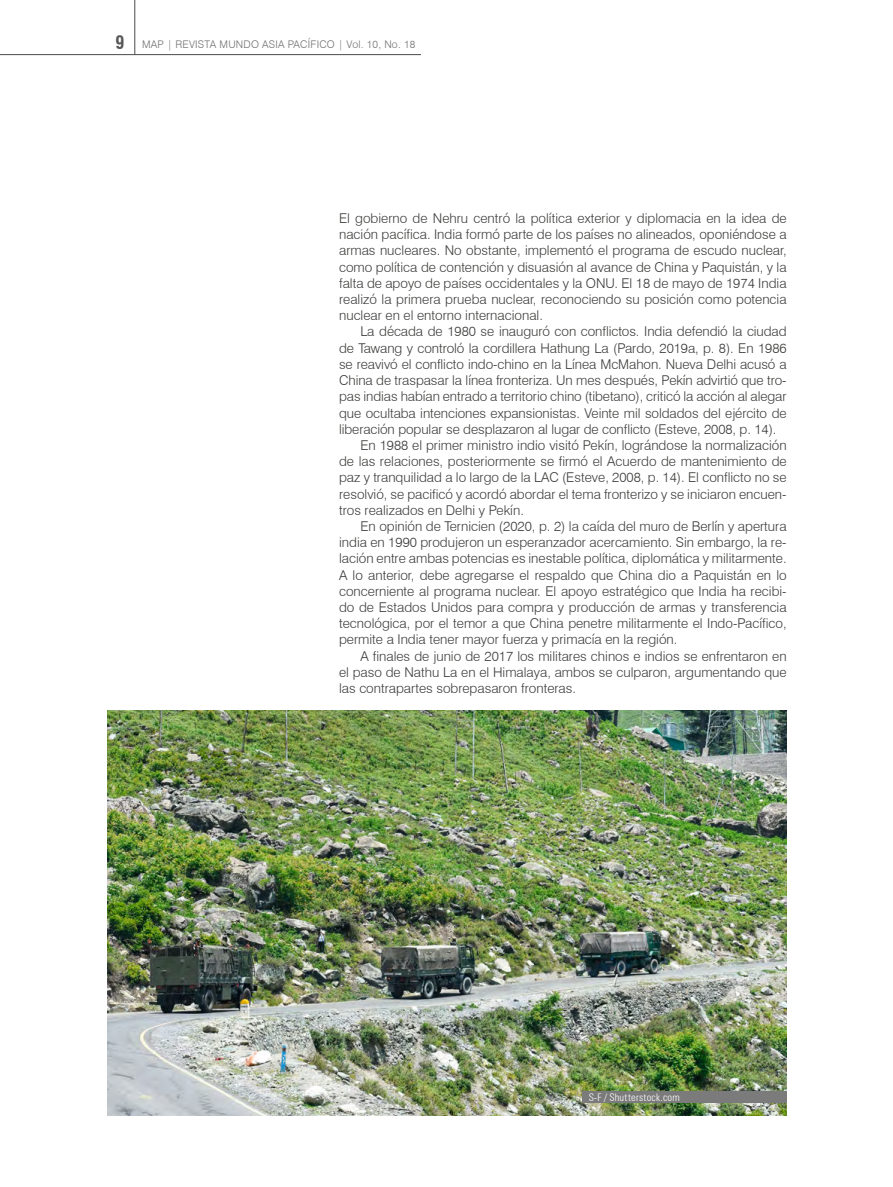
<style>
.page{position:relative;width:893px;height:1187px;background:#fff}
.page>*{position:absolute;margin:0;border:0;box-sizing:border-box;transform-origin:0 0}
.t1{font:300 13.5px/16.2px "Swiss 721 BT";color:#3c3c3b;text-align:justify}
.t2{font:300 10.5px "Swiss 721 BT";letter-spacing:.02em;color:#706f6f}
.t3{font:300 condensed 10.5px "Zurich BT";letter-spacing:.02em;color:#fff}
.s1{font-weight:700;font-stretch:condensed;font-size:18px;color:#575756}
</style>
<div class="page">
<img style="left:108px;top:710px;width:679px;height:405px">
<div style="left:582px;top:1091px;width:205px;height:11px;background:#7c7b7b"></div>
<hr style="left:0;top:54px;width:421px;height:1px;background:#4a4a49">
<hr style="left:135px;top:0;width:1px;height:55px;background:#4a4a49">
<p class="t2" style="left:115px;top:38px;width:302px"><span class="s1">9</span> MAP | REVISTA MUNDO ASIA PACÍFICO | Vol. 10, No. 18</p>
<p class="t1" style="left:339px;top:210px;width:449px">El gobierno de Nehru centró la política exterior y diplomacia en la idea de nación pacífica. India formó parte de los países no alineados, oponiéndose a armas nucleares. No obstante, implementó el programa de escudo nuclear, como política de contención y disuasión al avance de China y Paquistán, y la falta de apoyo de países occidentales y la ONU. El 18 de mayo de 1974 India realizó la primera prueba nuclear, reconociendo su posición como potencia nuclear en el entorno internacional.</p>
<p class="t1" style="left:360px;top:323px;width:428px">La década de 1980 se inauguró con conflictos. India defendió la ciudad</p>
<p class="t1" style="left:339px;top:339px;width:449px">de Tawang y controló la cordillera Hathung La (Pardo, 2019a, p. 8). En 1986</p>
<p class="t1" style="left:339px;top:356px;width:449px">se reavivó el conflicto indo-chino en la Línea McMahon. Nueva Delhi acusó a</p>
<p class="t1" style="left:339px;top:372px;width:449px">China de traspasar la línea fronteriza. Un mes después, Pekín advirtió que tro-</p>
<p class="t1" style="left:339px;top:388px;width:449px">pas indias habían entrado a territorio chino (tibetano), criticó la acción al alegar</p>
<p class="t1" style="left:339px;top:404px;width:449px">que ocultaba intenciones expansionistas. Veinte mil soldados del ejército de</p>
<p class="t1" style="left:339px;top:420px;width:439px">liberación popular se desplazaron al lugar de conflicto (Esteve, 2008, p. 14).</p>
<p class="t1" style="left:360px;top:437px;width:428px">En 1988 el primer ministro indio visitó Pekín, lográndose la normalización</p>
<p class="t1" style="left:339px;top:453px;width:449px">de las relaciones, posteriormente se firmó el Acuerdo de mantenimiento de</p>
<p class="t1" style="left:339px;top:469px;width:449px">paz y tranquilidad a lo largo de la LAC (Esteve, 2008, p. 14). El conflicto no se</p>
<p class="t1" style="left:339px;top:485px;width:449px">resolvió, se pacificó y acordó abordar el tema fronterizo y se iniciaron encuen-</p>
<p class="t1" style="left:339px;top:501px;width:186px">tros realizados en Delhi y Pekín.</p>
<p class="t1" style="left:360px;top:518px;width:428px">En opinión de Ternicien (2020, p. 2) la caída del muro de Berlín y apertura</p>
<p class="t1" style="left:339px;top:534px;width:449px">india en 1990 produjeron un esperanzador acercamiento. Sin embargo, la re-</p>
<p class="t1" style="left:339px;top:550px;width:449px">lación entre ambas potencias es inestable política, diplomática y militarmente.</p>
<p class="t1" style="left:339px;top:566px;width:449px">A lo anterior, debe agregarse el respaldo que China dio a Paquistán en lo</p>
<p class="t1" style="left:339px;top:582px;width:449px">concerniente al programa nuclear. El apoyo estratégico que India ha recibi-</p>
<p class="t1" style="left:339px;top:599px;width:449px">do de Estados Unidos para compra y producción de armas y transferencia</p>
<p class="t1" style="left:339px;top:615px;width:449px">tecnológica, por el temor a que China penetre militarmente el Indo-Pacífico,</p>
<p class="t1" style="left:339px;top:631px;width:340px">permite a India tener mayor fuerza y primacía en la región.</p>
<p class="t1" style="left:360px;top:647px;width:428px">A finales de junio de 2017 los militares chinos e indios se enfrentaron en</p>
<p class="t1" style="left:339px;top:663px;width:449px">el paso de Nathu La en el Himalaya, ambos se culparon, argumentando que</p>
<p class="t1" style="left:339px;top:680px;width:238px">las contrapartes sobrepasaron fronteras.</p>
<p class="t3" style="left:589px;top:1090px;width:93px">S-F / Shutterstock.com</p>
</div>
